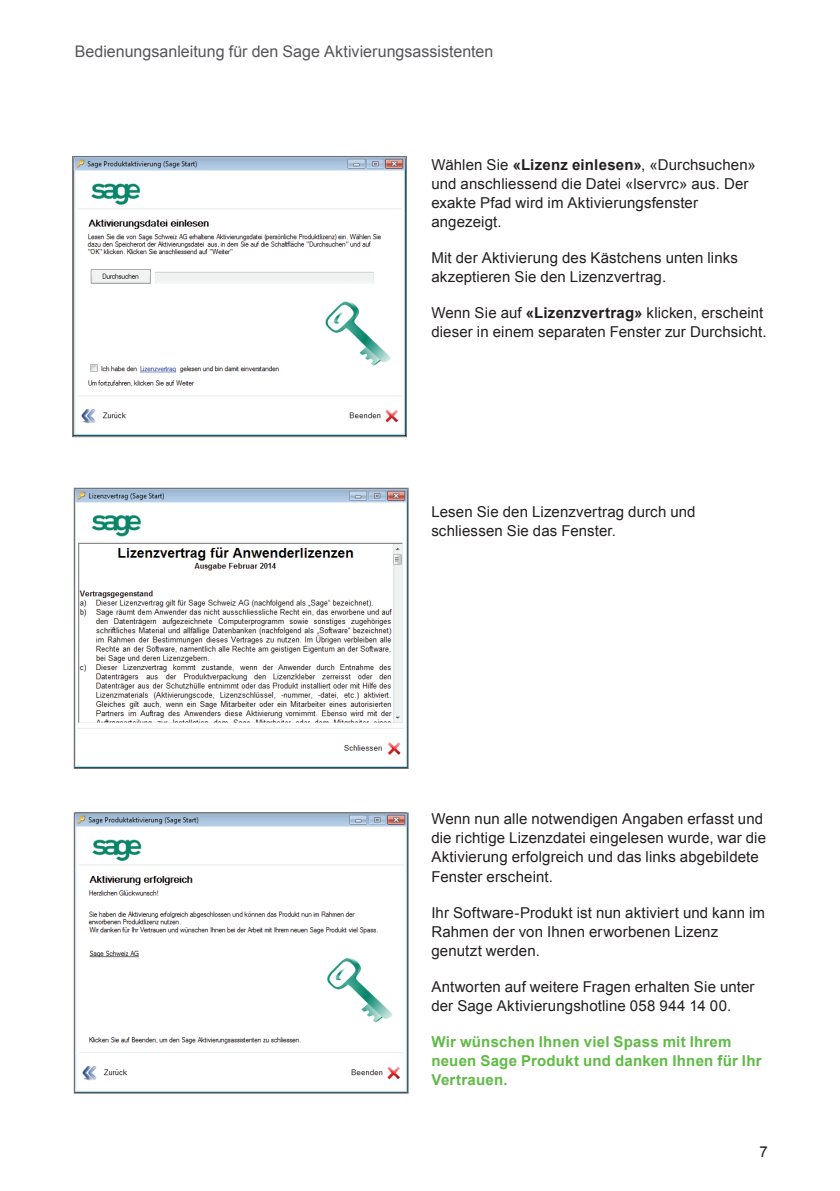
<style>
.page{position:relative;width:840px;height:1191px;background:#fff}
.page>*{position:absolute;margin:0;border:0;box-sizing:border-box;transform-origin:0 0}
.t1{font:16px "Arial";color:#55565a}
.t2{font:15px/19px "Arial";letter-spacing:.01em;color:#231f20}
.t3{font:700 15px/19px "Arial";letter-spacing:.015em;color:#60bb46}
.s1{font-weight:700}
</style>
<div class="page">
<img style="left:74px;top:158px;width:330px;height:277px">
<div style="left:72px;top:156px;width:334px;height:281px;border:1px solid #717074"></div>
<img style="left:76px;top:490px;width:330px;height:277px">
<div style="left:74px;top:488px;width:334px;height:281px;border:1px solid #717074"></div>
<img style="left:76px;top:814px;width:330px;height:277px">
<div style="left:74px;top:812px;width:334px;height:281px;border:1px solid #717074"></div>
<p class="t1" style="left:75px;top:41px;width:420px">Bedienungsanleitung für den Sage Aktivierungsassistenten</p>
<p class="t2" style="left:431px;top:155px;width:326px">Wählen Sie <span class="s1">«Lizenz einlesen»</span>, «Durchsuchen» und anschliessend die Datei «lservrc» aus. Der exakte Pfad wird im Aktivierungsfenster angezeigt.</p>
<p class="t2" style="left:431px;top:248px;width:308px">Mit der Aktivierung des Kästchens unten links akzeptieren Sie den Lizenzvertrag.</p>
<p class="t2" style="left:431px;top:303px;width:336px">Wenn Sie auf <span class="s1">«Lizenzvertrag»</span> klicken, erscheint dieser in einem separaten Fenster zur Durchsicht.</p>
<p class="t2" style="left:431px;top:502px;width:265px">Lesen Sie den Lizenzvertrag durch und schliessen Sie das Fenster.</p>
<p class="t2" style="left:431px;top:809px;width:336px">Wenn nun alle notwendigen Angaben erfasst und die richtige Lizenzdatei eingelesen wurde, war die Aktivierung erfolgreich und das links abgebildete Fenster erscheint.</p>
<p class="t2" style="left:431px;top:903px;width:335px">Ihr Software-Produkt ist nun aktiviert und kann im<br>Rahmen der von Ihnen erworbenen Lizenz genutzt werden.</p>
<p class="t2" style="left:431px;top:977px;width:324px">Antworten auf weitere Fragen erhalten Sie unter der Sage Aktivierungshotline 058 944 14 00.</p>
<p class="t3" style="left:431px;top:1033px;width:331px">Wir wünschen Ihnen viel Spass mit Ihrem neuen Sage Produkt und danken Ihnen für Ihr<br>Vertrauen.</p>
<p class="t2" style="left:759px;top:1142px;width:10px">7</p>
</div>
